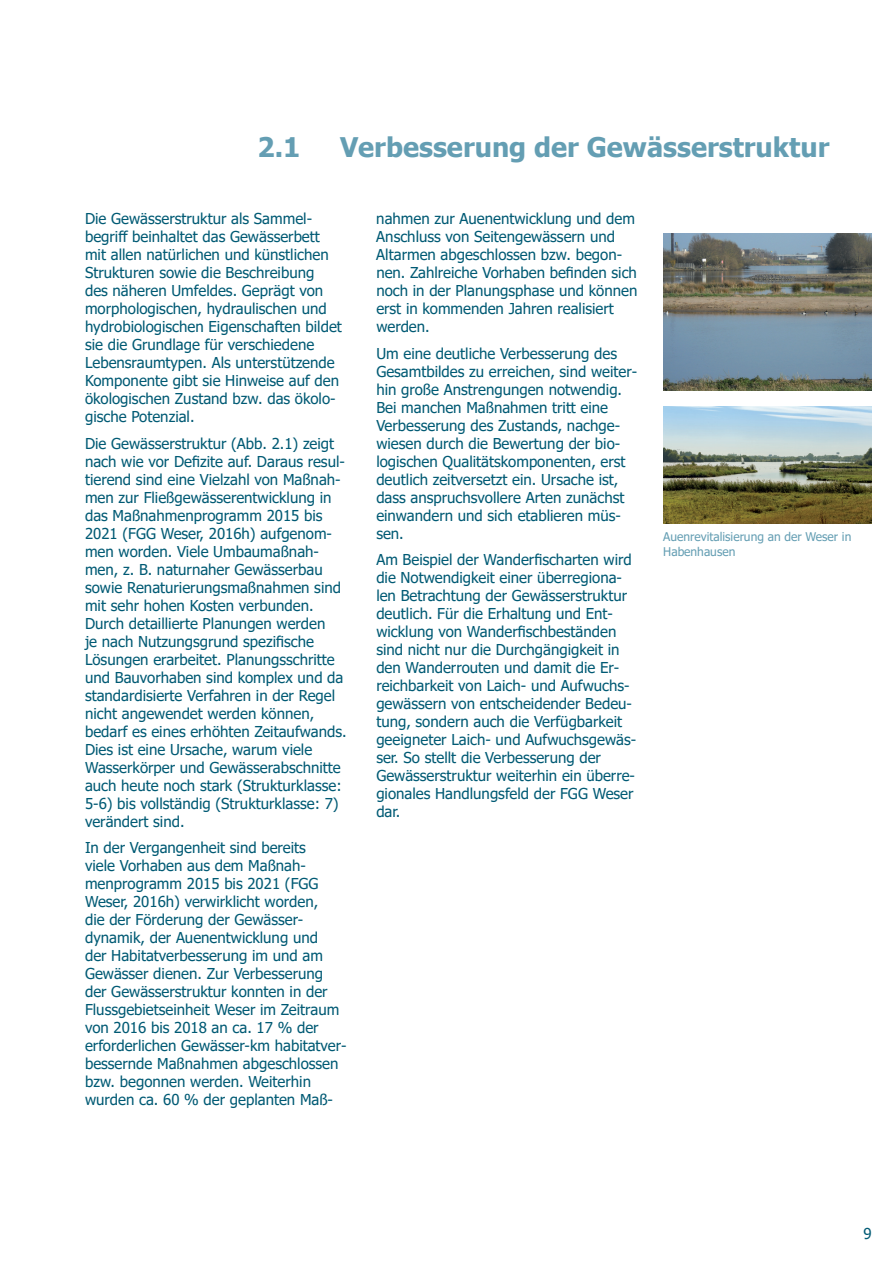
<style>
.page{position:relative;width:893px;height:1263px;background:#fff}
.page>*{position:absolute;margin:0;border:0;box-sizing:border-box;transform-origin:0 0}
.t1{font:700 27px "Tahoma";color:#649eb3}
.t2{font:15px/18px "Tahoma";color:#005a74}
.t3{font:12px/14.4px "Tahoma";color:#649eb3}
</style>
<div class="page">
<img style="left:663px;top:234px;width:209px;height:156px">
<img style="left:663px;top:406px;width:209px;height:117px">
<h2 class="t1" style="left:258px;top:128px;width:44px">2.1</h2>
<h2 class="t1" style="left:340px;top:128px;width:491px">Verbesserung der Gewässerstruktur</h2>
<p class="t2" style="left:85px;top:210px;width:258px">Die Gewässerstruktur als Sammel&shy;begriff beinhaltet das Gewässerbett mit allen natürlichen und künstlichen Strukturen sowie die Beschreibung<br>des näheren Umfeldes. Geprägt von morphologischen, hydraulischen und hydrobiologischen Eigenschaften bildet sie die Grundlage für verschiedene Lebensraumtypen. Als unterstützende Komponente gibt sie Hinweise auf den ökologischen Zustand bzw. das ökolo&shy;gische Potenzial.</p>
<p class="t2" style="left:85px;top:435px;width:263px">Die Gewässerstruktur (Abb. 2.1) zeigt nach wie vor Defizite auf. Daraus resul&shy;tierend sind eine Vielzahl von Maßnah&shy;men zur Fließgewässerentwicklung in das Maßnahmenprogramm 2015 bis 2021 (FGG Weser, 2016h) aufgenom&shy;men worden. Viele Umbaumaßnah&shy;men, z. B. naturnaher Gewässerbau sowie Renaturierungsmaßnahmen sind mit sehr hohen Kosten verbunden.<br>Durch detaillierte Planungen werden<br>je nach Nutzungsgrund spezifische Lösungen erarbeitet. Planungsschritte und Bauvorhaben sind komplex und da standardisierte Verfahren in der Regel nicht angewendet werden können, bedarf es eines erhöhten Zeitaufwands.<br>Dies ist eine Ursache, warum viele Wasserkörper und Gewässerabschnitte auch heute noch stark (Strukturklasse:<br>5-6) bis vollständig (Strukturklasse: 7) verändert sind.</p>
<p class="t2" style="left:85px;top:839px;width:263px">In der Vergangenheit sind bereits<br>viele Vorhaben aus dem Maßnah&shy;menprogramm 2015 bis 2021 (FGG Weser, 2016h) verwirklicht worden,<br>die der Förderung der Gewässer&shy;dynamik, der Auenentwicklung und<br>der Habitatverbesserung im und am Gewässer dienen. Zur Verbesserung der Gewässerstruktur konnten in der Flussgebietseinheit Weser im Zeitraum von 2016 bis 2018 an ca. 17 % der erforderlichen Gewässer-km habitatver&shy;bessernde Maßnahmen abgeschlossen bzw. begonnen werden. Weiterhin wurden ca. 60 % der geplanten Maß-</p>
<p class="t2" style="left:376px;top:210px;width:263px">nahmen zur Auenentwicklung und dem<br>Anschluss von Seitengewässern und<br>Altarmen abgeschlossen bzw. begon&shy;nen. Zahlreiche Vorhaben befinden sich noch in der Planungsphase und können erst in kommenden Jahren realisiert werden.</p>
<p class="t2" style="left:376px;top:345px;width:262px">Um eine deutliche Verbesserung des Gesamtbildes zu erreichen, sind weiter&shy;hin große Anstrengungen notwendig.<br>Bei manchen Maßnahmen tritt eine Verbesserung des Zustands, nachge&shy;wiesen durch die Bewertung der bio&shy;logischen Qualitätskomponenten, erst deutlich zeitversetzt ein. Ursache ist, dass anspruchsvollere Arten zunächst einwandern und sich etablieren müs&shy;sen.</p>
<p class="t2" style="left:376px;top:551px;width:261px">Am Beispiel der Wanderfischarten wird die Notwendigkeit einer überregiona&shy;len Betrachtung der Gewässerstruktur deutlich. Für die Erhaltung und Ent&shy;wicklung von Wanderfischbeständen sind nicht nur die Durchgängigkeit in den Wanderrouten und damit die Er&shy;reichbarkeit von Laich- und Aufwuchs&shy;gewässern von entscheidender Bedeu&shy;tung, sondern auch die Verfügbarkeit geeigneter Laich- und Aufwuchsgewäs&shy;ser. So stellt die Verbesserung der Gewässerstruktur weiterhin ein überre&shy;gionales Handlungsfeld der FGG Weser dar.</p>
<p class="t3" style="left:663px;top:530px;width:190px">Auenrevitalisierung an der Weser in<br>Habenhausen</p>
<p class="t2" style="left:863px;top:1225px;width:10px">9</p>
</div>
